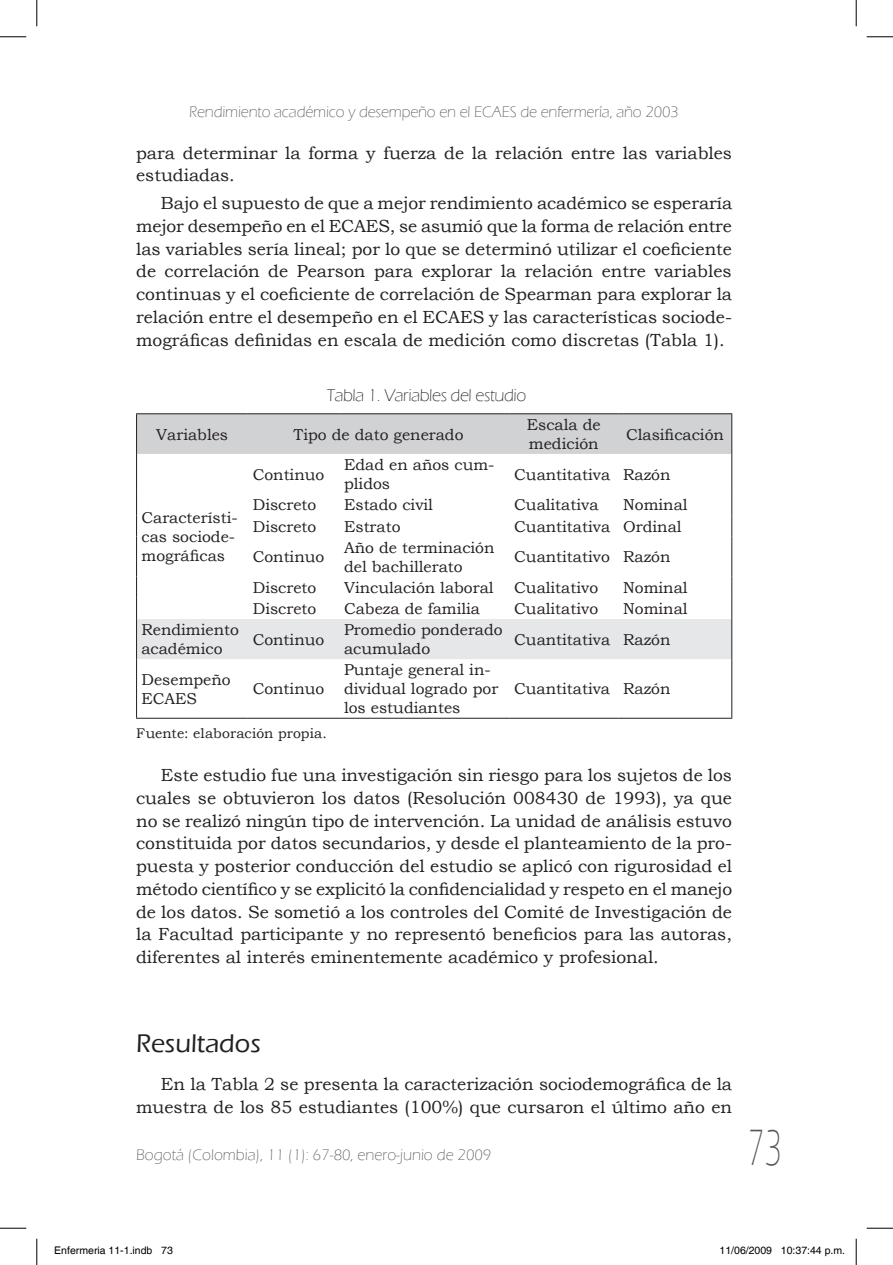
<style>
.page{position:relative;width:893px;height:1265px;background:#fff}
.page>*{position:absolute;margin:0;border:0;box-sizing:border-box;transform-origin:0 0}
.t1{font:300 52.5px "Eras ITC";color:#57585a;scale:.6 1}
.t2{font:500 26.25px "Eras ITC";color:#231f20}
.t3{font:17.5px/22.8px "Bookman Old Style";color:#231f20;text-align:justify}
.t4{font:300 17.5px "Eras ITC";letter-spacing:-.02em;color:#231f20}
.t5{font:15.75px/18.9px "Bookman Old Style";color:#231f20}
.t6{font:300 15.75px "Eras ITC";letter-spacing:-.01em;color:#57585a}
.t7{font:14px "Bookman Old Style";letter-spacing:.005em;color:#231f20}
.t8{font:10.5px "Helvetica";color:#000}
</style>
<div class="page">
<div style="left:137px;top:414px;width:594px;height:40px;background:#d1d2d4"></div>
<hr style="left:136px;top:413px;width:112px;height:1px;background:#231f20">
<hr style="left:136px;top:414px;width:1px;height:40px;background:#231f20">
<hr style="left:248px;top:413px;width:91px;height:1px;background:#231f20">
<hr style="left:339px;top:413px;width:170px;height:1px;background:#231f20">
<hr style="left:509px;top:413px;width:109px;height:1px;background:#231f20">
<hr style="left:618px;top:413px;width:113px;height:1px;background:#231f20">
<hr style="left:731px;top:414px;width:1px;height:40px;background:#231f20">
<hr style="left:136px;top:454px;width:1px;height:40px;background:#231f20">
<hr style="left:731px;top:454px;width:1px;height:40px;background:#231f20">
<svg style="left:136px;top:494px;width:1px;height:42px"></svg>
<svg style="left:731px;top:494px;width:1px;height:42px"></svg>
<hr style="left:136px;top:536px;width:1px;height:40px;background:#231f20">
<hr style="left:731px;top:536px;width:1px;height:40px;background:#231f20">
<svg style="left:136px;top:576px;width:596px;height:83px"></svg>
<hr style="left:136px;top:619px;width:1px;height:40px;background:#231f20">
<hr style="left:731px;top:619px;width:1px;height:40px;background:#231f20">
<hr style="left:136px;top:659px;width:1px;height:58px;background:#231f20">
<hr style="left:731px;top:659px;width:1px;height:58px;background:#231f20">
<hr style="left:136px;top:717px;width:112px;height:1px;background:#231f20">
<hr style="left:248px;top:717px;width:91px;height:1px;background:#231f20">
<hr style="left:339px;top:717px;width:170px;height:1px;background:#231f20">
<hr style="left:509px;top:717px;width:109px;height:1px;background:#231f20">
<hr style="left:618px;top:717px;width:113px;height:1px;background:#231f20">
<svg style="left:0;top:36px;width:26px;height:1px"></svg>
<svg style="left:866px;top:36px;width:26px;height:1px"></svg>
<svg style="left:0;top:1227px;width:26px;height:1px"></svg>
<svg style="left:866px;top:1227px;width:26px;height:1px"></svg>
<svg style="left:36px;top:0;width:1px;height:26px"></svg>
<svg style="left:36px;top:1238px;width:1px;height:26px"></svg>
<svg style="left:855px;top:0;width:1px;height:26px"></svg>
<svg style="left:855px;top:1238px;width:1px;height:26px"></svg>
<p class="t6" style="left:189px;top:103px;width:490px">Rendimiento académico y desempeño en el ECAES de enfermería, año 2003</p>
<p class="t3" style="left:136px;top:141px;width:597px">para determinar la forma y fuerza de la relación entre las variables estudiadas.</p>
<p class="t3" style="left:136px;top:192px;width:597px;text-indent:25px">Bajo el supuesto de que a mejor rendimiento académico se esperaría mejor desempeño en el ECAES, se asumió que la forma de relación entre las variables sería lineal; por lo que se determinó utilizar el coeficiente de correlación de Pearson para explorar la relación entre variables continuas y el coeficiente de correlación de Spearman para explorar la relación entre el desempeño en el ECAES y las características sociode&shy;mográficas definidas en escala de medición como discretas (Tabla 1).</p>
<p class="t4" style="left:326px;top:386px;width:201px">Tabla 1. Variables del estudio</p>
<p class="t5" style="left:156px;top:424px;width:73px">Variables</p>
<p class="t5" style="left:293px;top:424px;width:171px">Tipo de dato generado</p>
<p class="t5" style="left:526px;top:415px;width:75px">Escala de medición</p>
<p class="t5" style="left:625px;top:424px;width:99px">Clasificación</p>
<p class="t5" style="left:141px;top:508px;width:98px">Característi&shy;cas sociode&shy;mográficas</p>
<p class="t5" style="left:252px;top:465px;width:73px">Continuo</p>
<p class="t5" style="left:344px;top:455px;width:152px">Edad en años cum&shy;plidos</p>
<p class="t5" style="left:514px;top:465px;width:158px">Cuantitativa Razón</p>
<p class="t5" style="left:252px;top:495px;width:65px">Discreto</p>
<p class="t5" style="left:344px;top:495px;width:90px">Estado civil</p>
<p class="t5" style="left:514px;top:495px;width:86px">Cualitativa</p>
<p class="t5" style="left:623px;top:495px;width:66px">Nominal</p>
<p class="t5" style="left:252px;top:516px;width:65px">Discreto</p>
<p class="t5" style="left:344px;top:516px;width:58px">Estrato</p>
<p class="t5" style="left:514px;top:516px;width:169px">Cuantitativa Ordinal</p>
<p class="t5" style="left:252px;top:547px;width:73px">Continuo</p>
<p class="t5" style="left:344px;top:538px;width:152px">Año de terminación del bachillerato</p>
<p class="t5" style="left:514px;top:547px;width:158px">Cuantitativo Razón</p>
<p class="t5" style="left:252px;top:578px;width:65px">Discreto</p>
<p class="t5" style="left:344px;top:578px;width:151px">Vinculación laboral</p>
<p class="t5" style="left:514px;top:578px;width:85px">Cualitativo</p>
<p class="t5" style="left:623px;top:578px;width:66px">Nominal</p>
<p class="t5" style="left:252px;top:599px;width:65px">Discreto</p>
<p class="t5" style="left:344px;top:599px;width:137px">Cabeza de familia</p>
<p class="t5" style="left:514px;top:599px;width:85px">Cualitativo</p>
<p class="t5" style="left:623px;top:599px;width:66px">Nominal</p>
<p class="t5" style="left:141px;top:620px;width:99px">Rendimiento académico</p>
<p class="t5" style="left:252px;top:630px;width:73px">Continuo</p>
<p class="t5" style="left:344px;top:620px;width:160px">Promedio ponderado acumulado</p>
<p class="t5" style="left:514px;top:630px;width:158px">Cuantitativa Razón</p>
<p class="t5" style="left:141px;top:670px;width:91px">Desempeño<br>ECAES</p>
<p class="t5" style="left:252px;top:679px;width:73px">Continuo</p>
<p class="t5" style="left:344px;top:660px;width:156px">Puntaje general in&shy;dividual logrado por los estudiantes</p>
<p class="t5" style="left:514px;top:679px;width:158px">Cuantitativa Razón</p>
<p class="t7" style="left:136px;top:724px;width:192px">Fuente: elaboración propia.</p>
<p class="t3" style="left:136px;top:763px;width:597px;text-indent:25px">Este estudio fue una investigación sin riesgo para los sujetos de los cuales se obtuvieron los datos (Resolución 008430 de 1993), ya que no se realizó ningún tipo de intervención. La unidad de análisis estuvo constituida por datos secundarios, y desde el planteamiento de la pro&shy;puesta y posterior conducción del estudio se aplicó con rigurosidad el método científico y se explicitó la confidencialidad y respeto en el manejo de los datos. Se sometió a los controles del Comité de Investigación de la Facultad participante y no representó beneficios para las autoras, diferentes al interés eminentemente académico y profesional.</p>
<h2 class="t2" style="left:136px;top:1028px;width:126px">Resultados</h2>
<p class="t3" style="left:136px;top:1072px;width:597px;text-align:right">En la Tabla 2 se presenta la caracterización sociodemográfica de la muestra de los 85 estudiantes (100%) que cursaron el último año en</p>
<p class="t6" style="left:136px;top:1145px;width:356px">Bogotá (Colombia), 11 (1): 67-80, enero-junio de 2009</p>
<h1 class="t1" style="left:747px;top:1117px;width:58px">73</h1>
<p class="t8" style="left:54px;top:1244px;width:120px">Enfermeria 11-1.indb 73</p>
<p class="t8" style="left:719px;top:1244px;width:127px">11/06/2009 10:37:44 p.m.</p>
</div>
